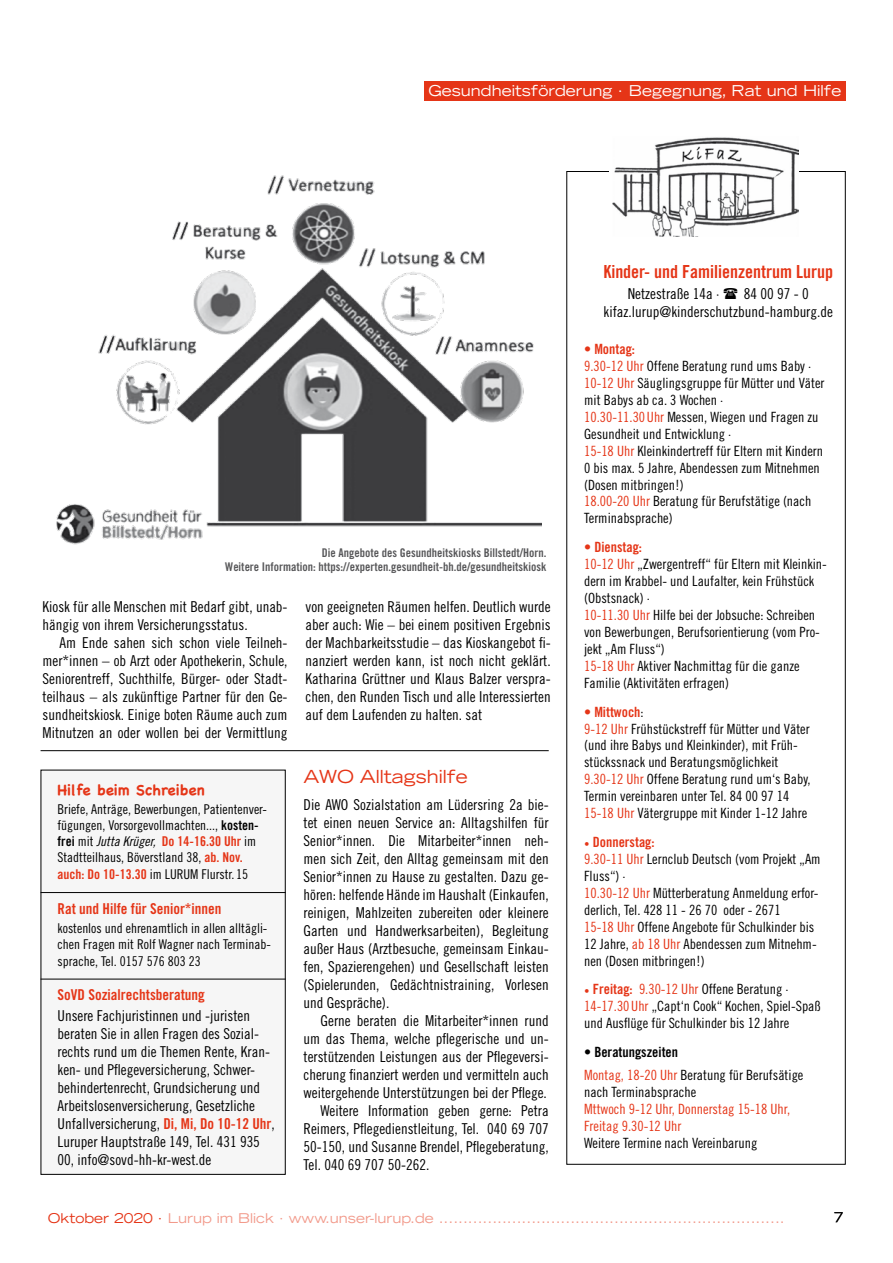
<style>
.page{position:relative;width:893px;height:1263px;background:#fff}
.page>*{position:absolute;margin:0;border:0;box-sizing:border-box;transform-origin:0 0}
.t1{font:18px "Trade Gothic Bold Cond Twenty";color:#e53517}
.t2{font:expanded 18px "Trade Gothic LH";color:#e53517}
.t3{font:15px/18px "Trade Gothic Cond Eighteen";color:#000}
.t4{font:15px "Trade Gothic Bold Cond Twenty";color:#e53517}
.t5{font:expanded 15px "Trade Gothic LH";color:#fff}
.t6{font:700 15px "Chalkboard";color:#e53517}
.t7{font:14.1px/17px "Trade Gothic Cond Eighteen";color:#000}
.t8{font:14.1px/17px "Trade Gothic Cond Eighteen";color:#e53517}
.t9{font:14.1px "Trade Gothic Bold Cond Twenty";color:#e53517}
.t10{font:14.1px "Trade Gothic Bold Cond Twenty";color:#000}
.t11{font:13.5px/16.2px "Trade Gothic Cond Eighteen";color:#000}
.t12{font:expanded 13.5px "Trade Gothic LH";color:#f29a8b}
.t13{font:13.5px "Trade Gothic Bold Cond Twenty";color:#e53517}
.t14{font:expanded 13.5px "Trade Gothic LH";color:#000}
.t15{font:12px/14.4px "Trade Gothic Bold Cond Twenty";color:#58585a;text-align:right}
.s1{font-family:"Trade Gothic Bold Cond Twenty"}
.s2{color:#000}
.s3{font-family:"Trade Gothic Cond Eighteen";color:#000}
.s4{font-family:"Trade Gothic Cond Eighteen Obl";color:#000}
.s5{font-family:"Trade Gothic Bold Cond Twenty";color:#e53517}
.s6{color:#e53517}
.s7{font-family:"Trade Gothic Cond Eighteen"}
.s8{font-family:"Minion Pro"}
.s9{font-family:"Minion Pro";color:#e53517}
</style>
<div class="page">
<div style="left:424px;top:81px;width:422px;height:20px;background:#e53517"></div>
<img style="left:56px;top:175px;width:485px;height:370px">
<img style="left:612px;top:137px;width:186px;height:99px">
<div style="left:41px;top:770px;width:244px;height:404px;background:#f6f6f6"></div>
<div style="left:41px;top:770px;width:245px;height:405px;border:1px solid #000"></div>
<hr style="left:41px;top:892px;width:245px;height:1px;background:#000">
<hr style="left:41px;top:979px;width:245px;height:1px;background:#000">
<hr style="left:41px;top:750px;width:508px;height:1px;background:#000">
<p class="t5" style="left:428px;top:81px;width:415px">Gesundheitsförderung · Begegnung, Rat und Hilfe</p>
<p class="t15" style="left:225px;top:545px;width:323px">Die Angebote des Gesundheitskiosks Billstedt/Horn.<br>Weitere Information: https://experten.gesundheit-bh.de/gesundheitskiosk</p>
<p class="t3" style="left:43px;top:597px;width:247px">Kiosk für alle Menschen mit Bedarf gibt, unab&shy;hängig von ihrem Versicherungsstatus.</p>
<p class="t3" style="left:43px;top:633px;width:247px;text-align:justify;text-indent:17px">Am Ende sahen sich schon viele Teilneh&shy;mer*innen – ob Arzt oder Apothekerin, Schule, Seniorentreff, Suchthilfe, Bürger- oder Stadt&shy;teilhaus – als zukünftige Partner für den Ge&shy;sundheitskiosk. Einige boten Räume auch zum Mitnutzen an oder wollen bei der Vermittlung</p>
<p class="t6" style="left:58px;top:781px;width:149px">Hilfe beim Schreiben</p>
<p class="t11" style="left:58px;top:801px;width:210px">Briefe, Anträge, Bewerbungen, Patientenver&shy;fügungen, Vorsorgevollmachten..., <span class="s1">kosten-</span></p>
<p class="t13" style="left:58px;top:833px;width:200px"><span class="s2">frei</span> <span class="s3">mit</span> <span class="s4">Jutta Krüger,</span> Do 14-16.30 Uhr <span class="s3">im</span></p>
<p class="t11" style="left:58px;top:849px;width:192px">Stadtteilhaus, Böverstland 38, <span class="s5">ab. Nov. auch: Do 10-13.30</span> im LURUM Flurstr. 15</p>
<p class="t4" style="left:58px;top:899px;width:166px">Rat und Hilfe für Senior*innen</p>
<p class="t11" style="left:58px;top:920px;width:215px">kostenlos und ehrenamtlich in allen alltägli&shy;chen Fragen mit Rolf Wagner nach Terminab&shy;sprache, Tel. 0157 576 803 23</p>
<p class="t4" style="left:58px;top:985px;width:149px">SoVD Sozialrechtsberatung</p>
<p class="t3" style="left:58px;top:1006px;width:219px">Unsere Fachjuristinnen und -juristen beraten Sie in allen Fragen des Sozial&shy;rechts rund um die Themen Rente, Kran&shy;ken- und Pflegeversicherung, Schwer&shy;behindertenrecht, Grundsicherung und Arbeitslosenversicherung, Gesetzliche Unfallversicherung, <span class="s5">Di, Mi, Do 10-12 Uhr</span>, Luruper Hauptstraße 149, Tel. 431 935<br>00, info@sovd-hh-kr-west.de</p>
<p class="t3" style="left:306px;top:597px;width:247px;text-align:justify">von geeigneten Räumen helfen. Deutlich wurde aber auch: Wie – bei einem positiven Ergebnis der Machbarkeitsstudie – das Kioskangebot fi&shy;nanziert werden kann, ist noch nicht geklärt.<br>Katharina Grüttner und Klaus Balzer verspra&shy;chen, den Runden Tisch und alle Interessierten auf dem Laufenden zu halten. sat</p>
<p class="t2" style="left:304px;top:765px;width:166px">AWO Alltagshilfe</p>
<p class="t3" style="left:304px;top:795px;width:247px;text-align:justify">Die AWO Sozialstation am Lüdersring 2a bie&shy;tet einen neuen Service an: Alltagshilfen für Senior*innen. Die Mitarbeiter*innen neh&shy;men sich Zeit, den Alltag gemeinsam mit den Senior*innen zu Hause zu gestalten. Dazu ge&shy;hören: helfende Hände im Haushalt (Einkaufen, reinigen, Mahlzeiten zubereiten oder kleinere Garten und Handwerksarbeiten), Begleitung außer Haus (Arztbesuche, gemeinsam Einkau&shy;fen, Spazierengehen) und Gesellschaft leisten (Spielerunden, Gedächtnistraining, Vorlesen und Gespräche).</p>
<p class="t3" style="left:321px;top:1011px;width:230px">Gerne beraten die Mitarbeiter*innen rund</p>
<p class="t3" style="left:304px;top:1029px;width:247px">um das Thema, welche pflegerische und un-</p>
<p class="t3" style="left:304px;top:1047px;width:247px">terstützenden Leistungen aus der Pflegeversi-</p>
<p class="t3" style="left:304px;top:1065px;width:247px">cherung finanziert werden und vermitteln auch</p>
<p class="t3" style="left:304px;top:1083px;width:245px">weitergehende Unterstützungen bei der Pflege.</p>
<p class="t3" style="left:321px;top:1101px;width:230px">Weitere Information geben gerne: Petra</p>
<p class="t3" style="left:304px;top:1119px;width:247px">Reimers, Pflegedienstleitung, Tel. 040 69 707</p>
<p class="t3" style="left:304px;top:1137px;width:247px">50-150, und Susanne Brendel, Pflegeberatung,</p>
<p class="t3" style="left:304px;top:1155px;width:127px">Tel. 040 69 707 50-262.</p>
<p class="t1" style="left:603px;top:260px;width:231px">Kinder- und Familienzentrum Lurup</p>
<p class="t3" style="left:628px;top:284px;width:93px">Netzestraße 14a ·</p>
<p class="t3" style="left:604px;top:284px;width:231px;text-indent:140px">84 00 97 - 0 kifaz.lurup@kinderschutzbund-hamburg.de</p>
<p class="t9" style="left:584px;top:341px;width:52px">• Montag:</p>
<p class="t7" style="left:584px;top:357px;width:242px"><span class="s6">9.30-12 Uhr</span> Offene Beratung rund ums Baby · <span class="s6">10-12 Uhr</span> Säuglingsgruppe für Mütter und Väter mit Babys ab ca. 3 Wochen ·<br><span class="s6">10.30-11.30 Uhr</span> Messen, Wiegen und Fragen zu Gesundheit und Entwicklung ·<br><span class="s6">15-18 Uhr</span> Kleinkindertreff für Eltern mit Kindern 0 bis max. 5 Jahre, Abendessen zum Mitnehmen (Dosen mitbringen!)<br><span class="s6">18.00-20 Uhr</span> Beratung für Berufstätige (nach Terminabsprache)</p>
<p class="t9" style="left:584px;top:539px;width:59px"><span class="s7">•</span> Dienstag:</p>
<p class="t7" style="left:584px;top:556px;width:244px"><span class="s6">10-12 Uhr</span> „Zwergentreff“ für Eltern mit Kleinkin&shy;dern im Krabbel- und Laufalter, kein Frühstück (Obstsnack) ·<br><span class="s6">10-11.30 Uhr</span> Hilfe bei der Jobsuche: Schreiben von Bewerbungen, Berufsorientierung (vom Pro&shy;jekt „Am Fluss“)<br><span class="s6">15-18 Uhr</span> Aktiver Nachmittag für die ganze Familie (Aktivitäten erfragen)</p>
<p class="t9" style="left:584px;top:703px;width:61px">• Mittwoch<span class="s3">:</span></p>
<p class="t7" style="left:584px;top:720px;width:228px"><span class="s6">9-12 Uhr</span> Frühstückstreff für Mütter und Väter (und ihre Babys und Kleinkinder), mit Früh&shy;stückssnack und Beratungsmöglichkeit <span class="s6">9.30-12 Uhr</span> Offene Beratung rund um‘s Baby, Termin vereinbaren unter Tel. 84 00 97 14<br><span class="s6">15-18 Uhr</span> Vätergruppe mit Kinder 1-12 Jahre</p>
<p class="t9" style="left:584px;top:833px;width:72px"><span class="s8">•</span> Donnerstag:</p>
<p class="t7" style="left:584px;top:850px;width:238px"><span class="s6">9.30-11 Uhr</span> Lernclub Deutsch (vom Projekt „Am Fluss“) ·<br><span class="s6">10.30-12 Uhr</span> Mütterberatung Anmeldung erfor&shy;derlich, Tel. 428 11 - 26 70 oder - 2671<br><span class="s6">15-18 Uhr</span> Offene Angebote für Schulkinder bis 12 Jahre, <span class="s6">ab 18 Uhr</span> Abendessen zum Mitnehm&shy;nen (Dosen mitbringen!)</p>
<p class="t7" style="left:584px;top:981px;width:238px"><span class="s9">•</span> <span class="s5">Freitag:</span> <span class="s6">9.30-12 Uhr</span> Offene Beratung ·<br><span class="s6">14-17.30Uhr</span> „Capt‘n Cook“ Kochen, Spiel-Spaß und Ausflüge für Schulkinder bis 12 Jahre</p>
<p class="t10" style="left:584px;top:1044px;width:95px">• Beratungszeiten</p>
<p class="t7" style="left:584px;top:1066px;width:221px"><span class="s6">Montag, 18-20 Uhr</span> Beratung für Berufsätige nach Terminabsprache</p>
<p class="t8" style="left:584px;top:1100px;width:207px">Mttwoch 9-12 Uhr, Donnerstag 15-18 Uhr,<br>Freitag 9.30-12 Uhr</p>
<p class="t7" style="left:584px;top:1134px;width:175px">Weitere Termine nach Vereinbarung</p>
<p class="t12" style="left:48px;top:1209px;width:397px"><span class="s6">Oktober 2020 ·</span> Lurup im Blick · www. unser-lurup. de .......................................................................</p>
<p class="t14" style="left:834px;top:1209px;width:11px">7</p>
</div>
